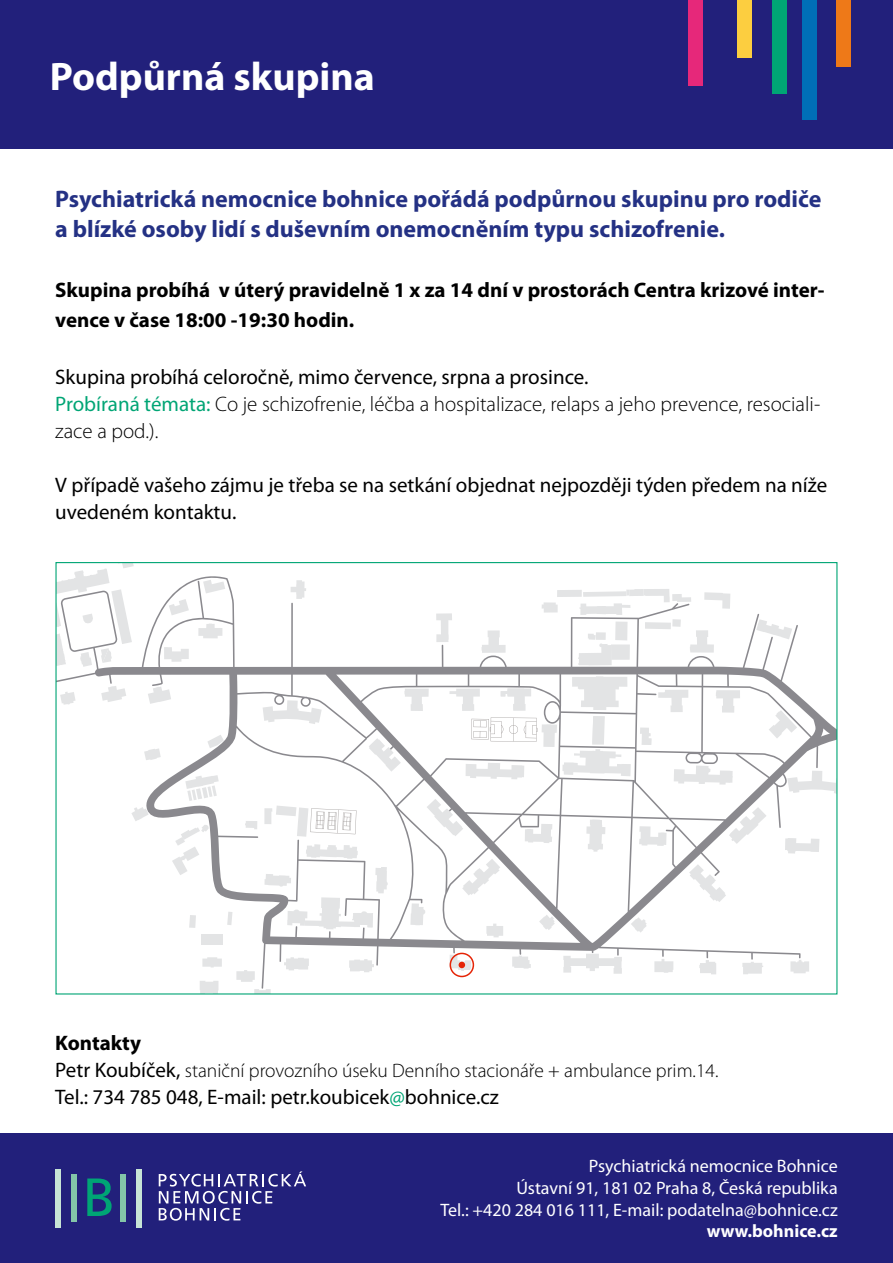
<style>
.page{position:relative;width:893px;height:1263px;background:#fff}
.page>*{position:absolute;margin:0;border:0;box-sizing:border-box;transform-origin:0 0}
.t1{font:700 39.9px "Myriad Pro";color:#fff}
.t2{font:700 24px/30px "Myriad Pro";color:#243184}
.t3{font:21px/27px "Myriad Pro";color:#000}
.t4{font:700 21px/30px "Myriad Pro";color:#000}
.t5{font:300 21px/27px "Myriad Pro";color:#000}
.t6{font:300 19.5px "Myriad Pro";color:#000}
.t7{font:18px "Myriad Pro";color:#fff}
.t8{font:700 18px "Myriad Pro";color:#fff}
.s1{font-weight:400;color:#00a575}
.s2{font-weight:400;font-size:21px}
.s3{color:#00a575}
</style>
<div class="page">
<div style="left:0;top:0;width:893px;height:149px;background:#22207b"></div>
<div style="left:0;top:1133px;width:893px;height:130px;background:#22207b"></div>
<svg style="left:87px;top:1178px;width:25px;height:38px"></svg>
<div style="left:55px;top:1169px;width:6px;height:58px;background:#c7e4d6"></div>
<div style="left:136px;top:1169px;width:6px;height:58px;background:#c7e4d6"></div>
<div style="left:71px;top:1174px;width:6px;height:47px;background:#83c5a9"></div>
<div style="left:120px;top:1174px;width:5px;height:47px;background:#83c5a9"></div>
<svg style="left:159px;top:1171px;width:147px;height:49px"></svg>
<div style="left:737px;top:0;width:14px;height:58px;background:#fcce40"></div>
<div style="left:803px;top:0;width:14px;height:120px;background:#006fb7"></div>
<div style="left:689px;top:0;width:14px;height:85px;background:#e6287a"></div>
<div style="left:836px;top:0;width:14px;height:66px;background:#ee7918"></div>
<div style="left:773px;top:0;width:14px;height:94px;background:#00a575"></div>
<svg style="left:57px;top:576px;width:778px;height:413px"></svg>
<svg style="left:60px;top:691px;width:16px;height:14px"></svg>
<svg style="left:101px;top:686px;width:25px;height:16px"></svg>
<svg style="left:148px;top:686px;width:23px;height:18px"></svg>
<svg style="left:164px;top:647px;width:25px;height:15px"></svg>
<svg style="left:198px;top:623px;width:24px;height:15px"></svg>
<svg style="left:169px;top:599px;width:20px;height:16px"></svg>
<svg style="left:203px;top:580px;width:22px;height:13px"></svg>
<svg style="left:291px;top:580px;width:15px;height:19px"></svg>
<svg style="left:436px;top:613px;width:16px;height:29px"></svg>
<svg style="left:481px;top:630px;width:25px;height:23px"></svg>
<svg style="left:542px;top:602px;width:16px;height:10px"></svg>
<div style="left:557px;top:590px;width:25px;height:7px;background:#e3e4e5"></div>
<div style="left:615px;top:621px;width:12px;height:19px;background:#e3e4e5"></div>
<svg style="left:645px;top:622px;width:26px;height:7px"></svg>
<svg style="left:578px;top:632px;width:52px;height:33px"></svg>
<svg style="left:690px;top:630px;width:24px;height:23px"></svg>
<svg style="left:756px;top:619px;width:36px;height:20px"></svg>
<svg style="left:579px;top:589px;width:112px;height:26px"></svg>
<svg style="left:144px;top:748px;width:17px;height:12px"></svg>
<svg style="left:207px;top:735px;width:17px;height:13px"></svg>
<svg style="left:131px;top:807px;width:18px;height:14px"></svg>
<svg style="left:185px;top:775px;width:34px;height:26px"></svg>
<svg style="left:245px;top:821px;width:12px;height:8px"></svg>
<svg style="left:306px;top:844px;width:52px;height:15px"></svg>
<svg style="left:410px;top:903px;width:15px;height:22px"></svg>
<svg style="left:189px;top:915px;width:7px;height:13px"></svg>
<div style="left:201px;top:934px;width:22px;height:11px;background:#e3e4e5"></div>
<svg style="left:202px;top:957px;width:20px;height:10px"></svg>
<svg style="left:236px;top:970px;width:19px;height:12px"></svg>
<svg style="left:200px;top:981px;width:18px;height:11px"></svg>
<svg style="left:254px;top:989px;width:17px;height:3px"></svg>
<svg style="left:349px;top:959px;width:25px;height:13px"></svg>
<svg style="left:512px;top:956px;width:19px;height:12px"></svg>
<svg style="left:563px;top:954px;width:59px;height:20px"></svg>
<svg style="left:654px;top:959px;width:19px;height:14px"></svg>
<svg style="left:699px;top:960px;width:17px;height:14px"></svg>
<svg style="left:742px;top:962px;width:21px;height:12px"></svg>
<svg style="left:790px;top:960px;width:19px;height:13px"></svg>
<svg style="left:787px;top:771px;width:48px;height:23px"></svg>
<svg style="left:729px;top:807px;width:38px;height:37px"></svg>
<svg style="left:785px;top:838px;width:34px;height:15px"></svg>
<svg style="left:689px;top:864px;width:37px;height:38px"></svg>
<svg style="left:631px;top:917px;width:16px;height:15px"></svg>
<svg style="left:539px;top:915px;width:16px;height:15px"></svg>
<svg style="left:486px;top:924px;width:17px;height:13px"></svg>
<svg style="left:462px;top:859px;width:38px;height:36px"></svg>
<svg style="left:427px;top:799px;width:36px;height:37px"></svg>
<svg style="left:369px;top:738px;width:32px;height:34px"></svg>
<svg style="left:263px;top:700px;width:59px;height:24px"></svg>
<svg style="left:525px;top:824px;width:27px;height:19px"></svg>
<svg style="left:586px;top:819px;width:19px;height:33px"></svg>
<svg style="left:639px;top:826px;width:27px;height:20px"></svg>
<svg style="left:674px;top:765px;width:59px;height:19px"></svg>
<svg style="left:769px;top:710px;width:28px;height:28px"></svg>
<svg style="left:716px;top:690px;width:24px;height:23px"></svg>
<svg style="left:640px;top:727px;width:11px;height:18px"></svg>
<svg style="left:658px;top:690px;width:30px;height:22px"></svg>
<svg style="left:404px;top:689px;width:25px;height:22px"></svg>
<div style="left:672px;top:619px;width:9px;height:8px;background:#e3e4e5"></div>
<svg style="left:704px;top:592px;width:26px;height:17px"></svg>
<svg style="left:57px;top:564px;width:77px;height:103px"></svg>
<svg style="left:172px;top:825px;width:37px;height:50px"></svg>
<svg style="left:264px;top:867px;width:124px;height:62px"></svg>
<svg style="left:284px;top:957px;width:25px;height:13px"></svg>
<svg style="left:227px;top:912px;width:5px;height:13px"></svg>
<svg style="left:449px;top:676px;width:182px;height:103px"></svg>
<svg style="left:264px;top:805px;width:92px;height:32px"></svg>
<svg style="left:450px;top:955px;width:21px;height:16px"></svg>
<div style="left:450px;top:953px;width:24px;height:24px;border:2px solid #e52406;border-radius:50%"></div>
<p class="t1" style="left:50px;top:55px;width:326px">Podpůrná skupina</p>
<p class="t2" style="left:55px;top:184px;width:768px">Psychiatrická nemocnice bohnice pořádá podpůrnou skupinu pro rodiče a blízké osoby lidí s duševním onemocněním typu schizofrenie.</p>
<p class="t4" style="left:55px;top:275px;width:771px">Skupina probíhá v úterý pravidelně 1 x za 14 dní v prostorách Centra krizové inter&shy;vence v čase 18:00 -19:30 hodin.</p>
<p class="t3" style="left:55px;top:364px;width:535px">Skupina probíhá celoročně, mimo července, srpna a prosince.</p>
<p class="t5" style="left:55px;top:391px;width:766px"><span class="s1">Probíraná témata:</span> Co je schizofrenie, léčba a hospitalizace, relaps a jeho prevence, resociali&shy;zace a pod.).</p>
<p class="t3" style="left:55px;top:472px;width:773px">V případě vašeho zájmu je třeba se na setkání objednat nejpozději týden předem na níže uvedeném kontaktu.</p>
<p class="t4" style="left:55px;top:1028px;width:87px">Kontakty</p>
<p class="t6" style="left:55px;top:1059px;width:665px"><span class="s2">Petr Koubíček,</span> staniční provozního úseku Denního stacionáře + ambulance prim.14.</p>
<p class="t3" style="left:55px;top:1083px;width:445px">Tel.: 734 785 048, E-mail: petr.koubicek<span class="s3">@</span>bohnice.cz</p>
<p class="t7" style="left:589px;top:1156px;width:250px">Psychiatrická nemocnice Bohnice</p>
<p class="t7" style="left:516px;top:1178px;width:323px">Ústavní 91, 181 02 Praha 8, Česká republika</p>
<p class="t7" style="left:441px;top:1200px;width:399px">Tel.: +420 284 016 111, E-mail: podatelna@bohnice.cz</p>
<p class="t8" style="left:707px;top:1221px;width:133px">www.bohnice.cz</p>
</div>
